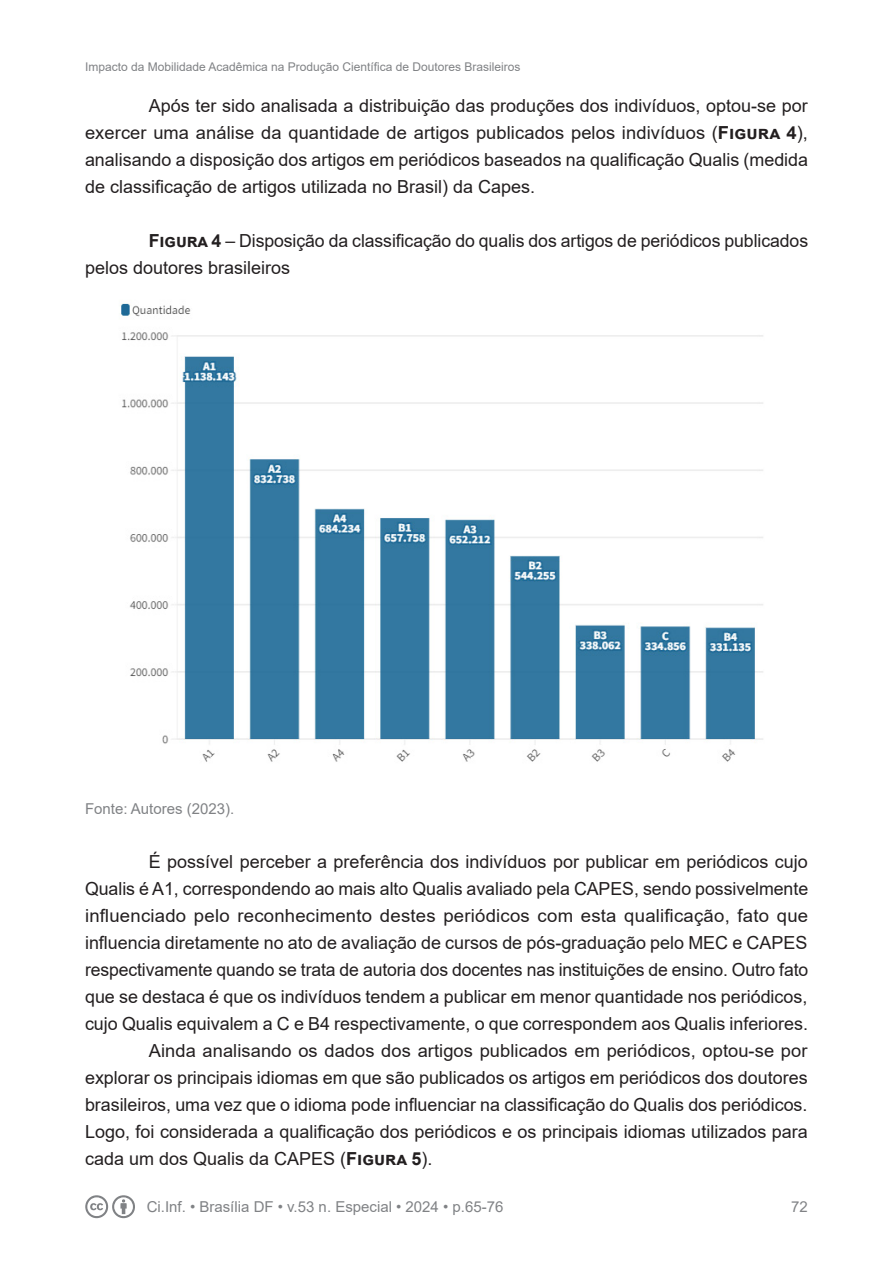
<style>
.page{position:relative;width:893px;height:1263px;background:#fff}
.page>*{position:absolute;margin:0;border:0;box-sizing:border-box;transform-origin:0 0}
._2_2_Texto{font:18px/27px "Arial";color:#231f20;text-align:justify}
._2_5_Legenda_Imagem{font:15px "Arial";color:#808285}
.t1{font:12px "Arial";color:#808285}
.s1{font-weight:700}
</style>
<div class="page">
<img style="left:121px;top:303px;width:642px;height:459px">
<svg style="left:85px;top:1195px;width:50px;height:23px"></svg>
<p class="t1" style="left:85px;top:59px;width:437px">Impacto da Mobilidade Acadêmica na Produção Científica de Doutores Brasileiros</p>
<p class="_2_2_Texto" style="left:85px;top:92px;width:725px;text-indent:64px">Após ter sido analisada a distribuição das produções dos indivíduos, optou-se por exercer uma análise da quantidade de artigos publicados pelos indivíduos (<span class="s1">Figura 4</span>), analisando a disposição dos artigos em periódicos baseados na qualificação Qualis (medida de classificação de artigos utilizada no Brasil) da Capes.</p>
<p class="_2_2_Texto" style="left:85px;top:227px;width:725px;text-indent:64px"><span class="s1">Figura 4</span> – Disposição da classificação do qualis dos artigos de periódicos publicados pelos doutores brasileiros</p>
<p class="_2_5_Legenda_Imagem" style="left:85px;top:798px;width:151px">Fonte: Autores (2023).</p>
<p class="_2_2_Texto" style="left:85px;top:848px;width:725px;text-indent:64px">É possível perceber a preferência dos indivíduos por publicar em periódicos cujo Qualis é A1, correspondendo ao mais alto Qualis avaliado pela CAPES, sendo possivelmente influenciado pelo reconhecimento destes periódicos com esta qualificação, fato que influencia diretamente no ato de avaliação de cursos de pós-graduação pelo MEC e CAPES respectivamente quando se trata de autoria dos docentes nas instituições de ensino. Outro fato que se destaca é que os indivíduos tendem a publicar em menor quantidade nos periódicos, cujo Qualis equivalem a C e B4 respectivamente, o que correspondem aos Qualis inferiores.</p>
<p class="_2_2_Texto" style="left:85px;top:1037px;width:724px;text-indent:64px">Ainda analisando os dados dos artigos publicados em periódicos, optou-se por explorar os principais idiomas em que são publicados os artigos em periódicos dos doutores brasileiros, uma vez que o idioma pode influenciar na classificação do Qualis dos periódicos.<br>Logo, foi considerada a qualificação dos periódicos e os principais idiomas utilizados para cada um dos Qualis da CAPES (<span class="s1">Figura 5</span>).</p>
<p class="_2_5_Legenda_Imagem" style="left:147px;top:1197px;width:358px">Ci.Inf. • Brasília DF • v.53 n. Especial • 2024 • p.65-76</p>
<p class="_2_5_Legenda_Imagem" style="left:791px;top:1197px;width:18px">72</p>
</div>
